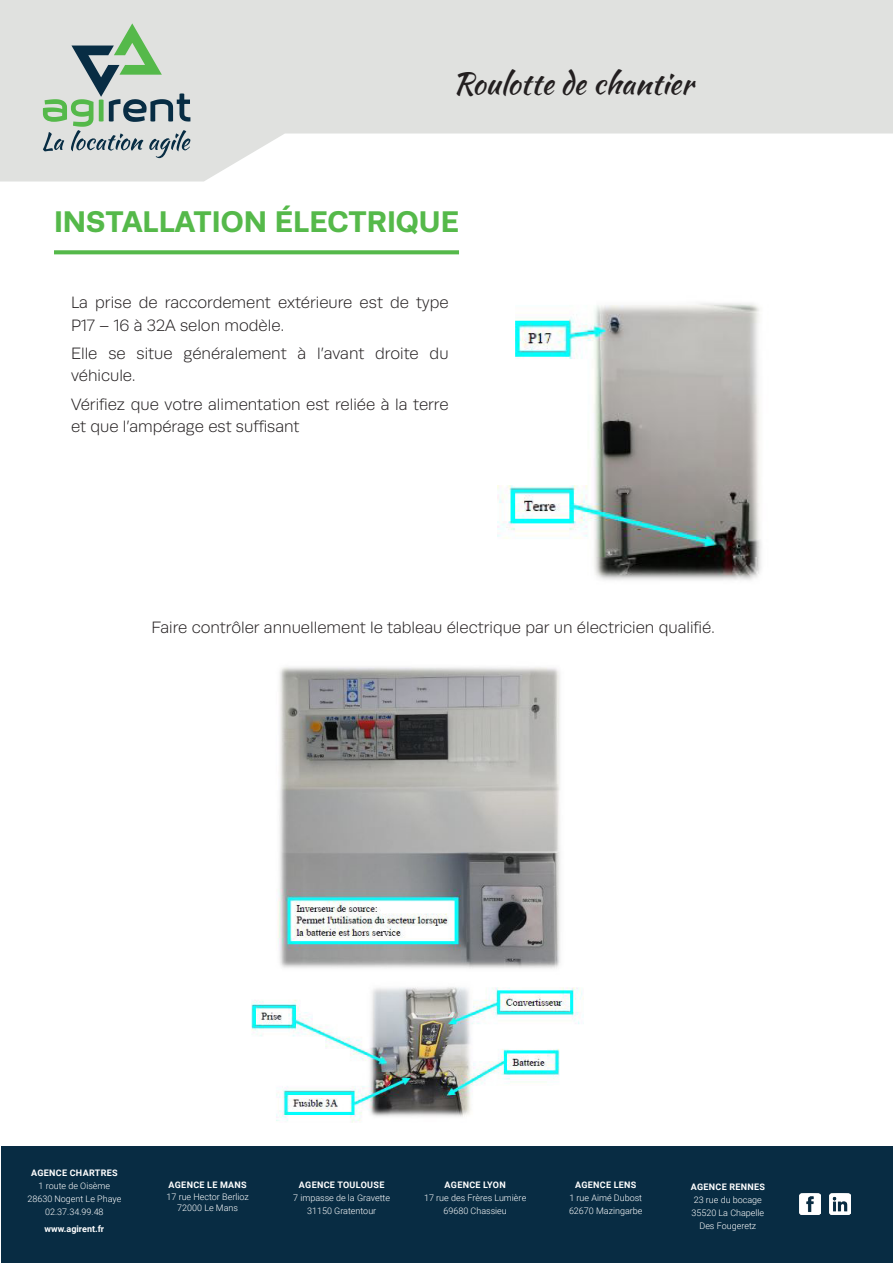
<style>
.page{position:relative;width:893px;height:1263px;background:#fff}
.page>*{position:absolute;margin:0;border:0;box-sizing:border-box;transform-origin:0 0}
.Product_Description{font:700 30px "Runda";color:#55b94a}
.t1{font:30px "Kaushan Script";color:#231f20}
.Product_Description-2{font:300 16.5px/22.5px "Runda";color:#231f20}
.t2{font:300 9px/13px "Roboto";color:#fff;text-align:center}
.t3{font:700 9px "Roboto";letter-spacing:.035em;color:#fff}
.t4{font:700 9px "Roboto";color:#fff}
</style>
<div class="page">
<svg style="left:0;top:0;width:893px;height:182px;fill:#e0e1df"></svg>
<svg style="left:43px;top:23px;width:147px;height:135px;background:#b6c5bc"></svg>
<div style="left:1px;top:1147px;width:892px;height:116px;background:#082c43"></div>
<img style="left:799px;top:1194px;width:21px;height:21px">
<img style="left:829px;top:1194px;width:22px;height:21px">
<svg style="left:54px;top:250px;width:405px;height:4px;background:#60bd56"></svg>
<img style="left:497px;top:303px;width:265px;height:277px">
<img style="left:251px;top:667px;width:333px;height:456px">
<h1 class="t1" style="left:453px;top:62px;width:242px">Roulotte de chantier</h1>
<p class="Product_Description" style="left:54px;top:203px;width:406px">INSTALLATION ÉLECTRIQUE</p>
<p class="Product_Description-2" style="left:71px;top:291px;width:379px">La prise de raccordement extérieure est de type<br>P17 – 16 à 32A selon modèle.</p>
<p class="Product_Description-2" style="left:71px;top:342px;width:379px">Elle se situe généralement à l’avant droite du véhicule.</p>
<p class="Product_Description-2" style="left:71px;top:393px;width:379px">Vérifiez que votre alimentation est reliée à la terre et que l’ampérage est suffisant</p>
<p class="Product_Description-2" style="left:152px;top:616px;width:564px">Faire contrôler annuellement le tableau électrique par un électricien qualifié.</p>
<p class="t3" style="left:31px;top:1166px;width:88px">AGENCE CHARTRES</p>
<p class="t2" style="left:27px;top:1178px;width:96px">1 route de Oisème<br>28630 Nogent Le Phaye<br>02.37.34.99.48</p>
<p class="t4" style="left:45px;top:1222px;width:61px">www.agirent.fr</p>
<p class="t3" style="left:168px;top:1179px;width:80px">AGENCE LE MANS</p>
<p class="t2" style="left:167px;top:1190px;width:84px;line-height:11.6px">17 rue Hector Berlioz<br>72000 Le Mans</p>
<p class="t3" style="left:299px;top:1179px;width:87px">AGENCE TOULOUSE</p>
<p class="t2" style="left:293px;top:1191px;width:98px">7 impasse de la Gravette<br>31150 Gratentour</p>
<p class="t3" style="left:445px;top:1179px;width:63px">AGENCE LYON</p>
<p class="t2" style="left:424px;top:1191px;width:104px">17 rue des Frères Lumière<br>69680 Chassieu</p>
<p class="t3" style="left:575px;top:1179px;width:63px">AGENCE LENS</p>
<p class="t2" style="left:569px;top:1191px;width:75px;text-align:left">1 rue Aimé Dubost<br>62670 Mazingarbe</p>
<p class="t3" style="left:691px;top:1180px;width:76px">AGENCE RENNES</p>
<p class="t2" style="left:691px;top:1193px;width:74px">23 rue du bocage<br>35520 La Chapelle<br>Des Fougeretz</p>
</div>
